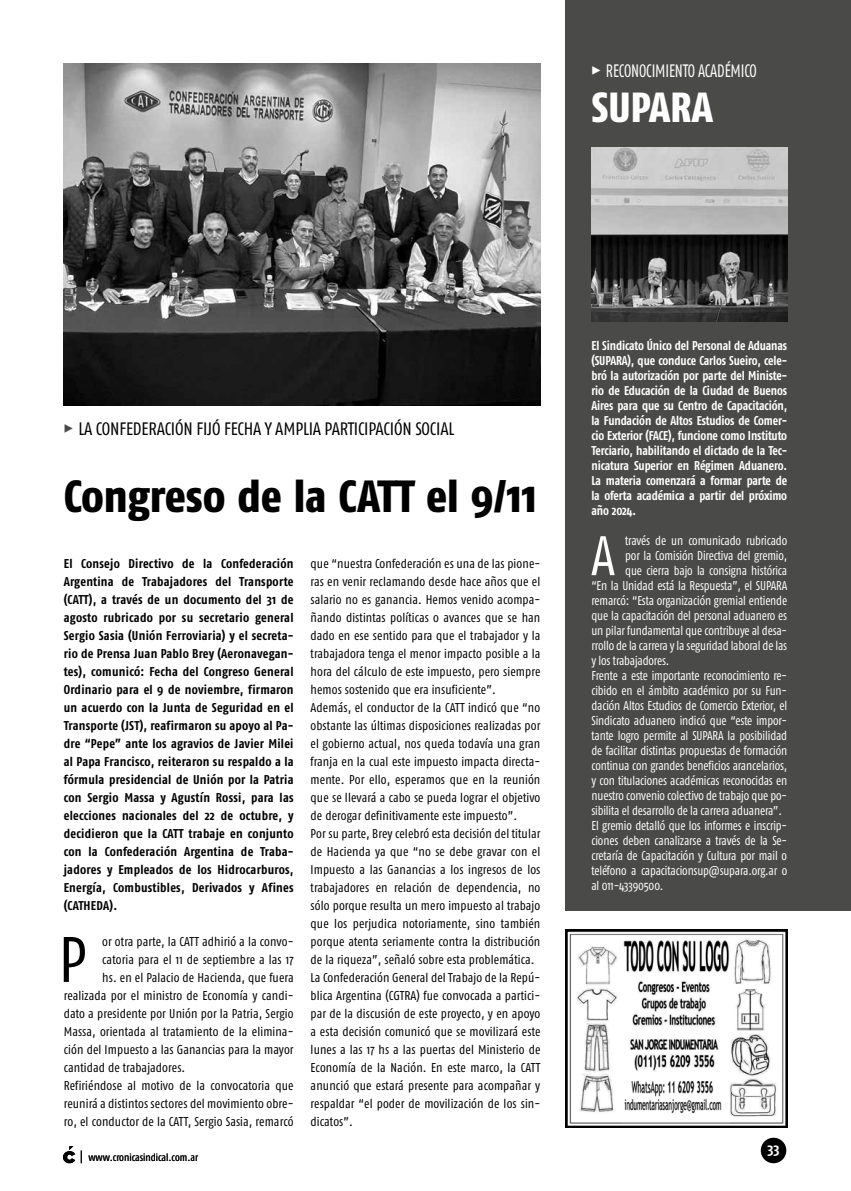
<style>
.page{position:relative;width:851px;height:1191px;background:#fff}
.page>*{position:absolute;margin:0;border:0;box-sizing:border-box;transform-origin:0 0}
.t1{font:64.2px "Fago Co";color:#000}
.t2{font:55.65px "Fago Co";color:#fff;scale:.95 1}
.t3{font:800 45px "Fago Co";color:#000}
.t4{font:800 42px "Fago Co";color:#fff}
.t5{font:18px "Fago Co Lf";letter-spacing:-.01em;color:#000}
.t6{font:18px "Fago Co Lf";letter-spacing:-.01em;color:#fff;scale:.86 1}
.t7{font:700 15px "Fago Co";color:#fff}
.t8{font:12.75px/18px "Fago Co";letter-spacing:.01em;color:#000}
.t9{font:12.75px "Fago Co";letter-spacing:-.01em;color:#fff;scale:.95 1}
.t10{font:700 12.75px/18px "Fago Co";letter-spacing:.02em;color:#000;text-align:justify}
.t11{font:700 12.75px/15px "Fago Co";letter-spacing:-.01em;color:#fff;text-align:justify;scale:.95 1}
.t12{font:10.5px "Fago Co";color:#000}
.s1{font-family:"Fago Co Extra Bold Caps Exp"}
.s2{font-family:"Fago Co Extra Bold Caps Exp";color:#4a4a49}
</style>
<div class="page">
<div style="left:760px;top:1137px;width:26px;height:26px;background:#000;border-radius:50%"></div>
<svg style="left:63px;top:1146px;width:12px;height:17px"></svg>
<svg style="left:81px;top:1150px;width:1px;height:13px"></svg>
<img style="left:566px;top:929px;width:221px;height:198px">
<div style="left:566px;top:0;width:284px;height:910px;background:#4a4a49"></div>
<img style="left:64px;top:64px;width:476px;height:341px">
<img style="left:591px;top:147px;width:196px;height:175px">
<h3 class="t6" style="left:591px;top:60px;width:194px"><span class="s1">%</span> RECONOCIMIENTO ACADÉMICO</h3>
<h3 class="t4" style="left:591px;top:82px;width:123px">SUPARA</h3>
<h3 class="t5" style="left:64px;top:418px;width:392px"><span class="s2">%</span> LA CONFEDERACIÓN FIJÓ FECHA Y AMPLIA PARTICIPACIÓN SOCIAL</h3>
<h3 class="t3" style="left:64px;top:469px;width:474px">Congreso de la CATT el 9/11</h3>
<p class="t10" style="left:64px;top:554px;width:231px">El Consejo Directivo de la Confederación Argentina de Trabajadores del Transporte (CATT), a través de un documento del 31 de agosto rubricado por su secretario general Sergio Sasia (Unión Ferroviaria) y el secreta&shy;rio de Prensa Juan Pablo Brey (Aeronavegan&shy;tes), comunicó: Fecha del Congreso General Ordinario para el 9 de noviembre, firmaron un acuerdo con la Junta de Seguridad en el Transporte (JST), reafirmaron su apoyo al Pa&shy;dre “Pepe” ante los agravios de Javier Milei al Papa Francisco, reiteraron su respaldo a la fórmula presidencial de Unión por la Patria con Sergio Massa y Agustín Rossi, para las elecciones nacionales del 22 de octubre, y decidieron que la CATT trabaje en conjunto con la Confederación Argentina de Traba&shy;jadores y Empleados de los Hidrocarburos, Energía, Combustibles, Derivados y Afines (CATHEDA).</p>
<h1 class="t1" style="left:59px;top:923px;width:30px">P</h1>
<p class="t8" style="left:102px;top:932px;width:193px">or otra parte, la CATT adhirió a la convo-</p>
<p class="t8" style="left:310px;top:554px;width:231px">que “nuestra Confederación es una de las pione&shy;ras en venir reclamando desde hace años que el salario no es ganancia. Hemos venido acompa&shy;ñando distintas políticas o avances que se han dado en ese sentido para que el trabajador y la trabajadora tenga el menor impacto posible a la hora del cálculo de este impuesto, pero siempre hemos sostenido que era insuficiente”.<br>Además, el conductor de la CATT indicó que “no obstante las últimas disposiciones realizadas por el gobierno actual, nos queda todavía una gran franja en la cual este impuesto impacta directa&shy;mente. Por ello, esperamos que en la reunión que se llevará a cabo se pueda lograr el objetivo de derogar definitivamente este impuesto”.<br>Por su parte, Brey celebró esta decisión del titular de Hacienda ya que “no se debe gravar con el Impuesto a las Ganancias a los ingresos de los trabajadores en relación de dependencia, no sólo porque resulta un mero impuesto al trabajo que los perjudica notoriamente, sino también porque atenta seriamente contra la distribución de la riqueza”, señaló sobre esta problemática.<br>La Confederación General del Trabajo de la Repú&shy;blica Argentina (CGTRA) fue convocada a partici&shy;par de la discusión de este proyecto, y en apoyo a esta decisión comunicó que se movilizará este lunes a las 17 hs a las puertas del Ministerio de Economía de la Nación. En este marco, la CATT anunció que estará presente para acompañar y respaldar “el poder de movilización de los sin&shy;dicatos”.</p>
<p class="t8" style="left:102px;top:950px;width:193px">catoria para el 11 de septiembre a las 17</p>
<p class="t8" style="left:102px;top:968px;width:193px">hs. en el Palacio de Hacienda, que fuera</p>
<p class="t8" style="left:64px;top:986px;width:231px">realizada por el ministro de Economía y candi-</p>
<p class="t8" style="left:64px;top:1004px;width:231px">dato a presidente por Unión por la Patria, Sergio</p>
<p class="t8" style="left:64px;top:1022px;width:231px">Massa, orientada al tratamiento de la elimina-</p>
<p class="t8" style="left:64px;top:1040px;width:231px">ción del Impuesto a las Ganancias para la mayor</p>
<p class="t8" style="left:64px;top:1058px;width:123px">cantidad de trabajadores.</p>
<p class="t8" style="left:64px;top:1076px;width:231px">Refiriéndose al motivo de la convocatoria que</p>
<p class="t8" style="left:64px;top:1094px;width:231px">reunirá a distintos sectores del movimiento obre-</p>
<p class="t8" style="left:64px;top:1112px;width:231px">ro, el conductor de la CATT, Sergio Sasia, remarcó</p>
<p class="t12" style="left:88px;top:1151px;width:111px">www.cronicasindical.com.ar</p>
<p class="t11" style="left:591px;top:338px;width:207px">El Sindicato Único del Personal de Aduanas (SUPARA), que conduce Carlos Sueiro, cele&shy;bró la autorización por parte del Ministe&shy;rio de Educación de la Ciudad de Buenos Aires para que su Centro de Capacitación, la Fundación de Altos Estudios de Comer&shy;cio Exterior (FACE), funcione como Instituto Terciario, habilitando el dictado de la Tec&shy;nicatura Superior en Régimen Aduanero.<br>La materia comenzará a formar parte de la oferta académica a partir del próximo año 2024.</p>
<h2 class="t2" style="left:590px;top:524px;width:27px">A</h2>
<p class="t9" style="left:625px;top:533px;width:172px">través de un comunicado rubricado</p>
<p class="t9" style="left:625px;top:548px;width:172px">por la Comisión Directiva del gremio,</p>
<p class="t9" style="left:625px;top:563px;width:172px">que cierra bajo la consigna histórica</p>
<p class="t9" style="left:591px;top:578px;width:208px">“En la Unidad está la Respuesta”, el SUPARA</p>
<p class="t9" style="left:591px;top:593px;width:207px">remarcó: “Esta organización gremial entiende</p>
<p class="t9" style="left:591px;top:608px;width:207px">que la capacitación del personal aduanero es</p>
<p class="t9" style="left:591px;top:623px;width:207px">un pilar fundamental que contribuye al desa-</p>
<p class="t9" style="left:591px;top:638px;width:207px">rrollo de la carrera y la seguridad laboral de las</p>
<p class="t9" style="left:591px;top:653px;width:84px">y los trabajadores.</p>
<p class="t9" style="left:591px;top:668px;width:207px">Frente a este importante reconocimiento re-</p>
<p class="t9" style="left:591px;top:683px;width:207px">cibido en el ámbito académico por su Fun-</p>
<p class="t9" style="left:591px;top:698px;width:207px">dación Altos Estudios de Comercio Exterior, el</p>
<p class="t9" style="left:591px;top:713px;width:207px">Sindicato aduanero indicó que “este impor-</p>
<p class="t9" style="left:591px;top:728px;width:207px">tante logro permite al SUPARA la posibilidad</p>
<p class="t9" style="left:591px;top:743px;width:207px">de facilitar distintas propuestas de formación</p>
<p class="t9" style="left:591px;top:758px;width:207px">continua con grandes beneficios arancelarios,</p>
<p class="t9" style="left:591px;top:773px;width:207px">y con titulaciones académicas reconocidas en</p>
<p class="t9" style="left:591px;top:788px;width:207px">nuestro convenio colectivo de trabajo que po-</p>
<p class="t9" style="left:591px;top:803px;width:202px">sibilita el desarrollo de la carrera aduanera”.</p>
<p class="t9" style="left:591px;top:818px;width:207px">El gremio detalló que los informes e inscrip-</p>
<p class="t9" style="left:591px;top:833px;width:207px">ciones deben canalizarse a través de la Se-</p>
<p class="t9" style="left:591px;top:848px;width:207px">cretaría de Capacitación y Cultura por mail o</p>
<p class="t9" style="left:591px;top:863px;width:207px">teléfono a capacitacionsup@supara.org.ar o</p>
<p class="t9" style="left:591px;top:878px;width:77px">al 011-43390500.</p>
<p class="t7" style="left:767px;top:1140px;width:14px">33</p>
</div>
